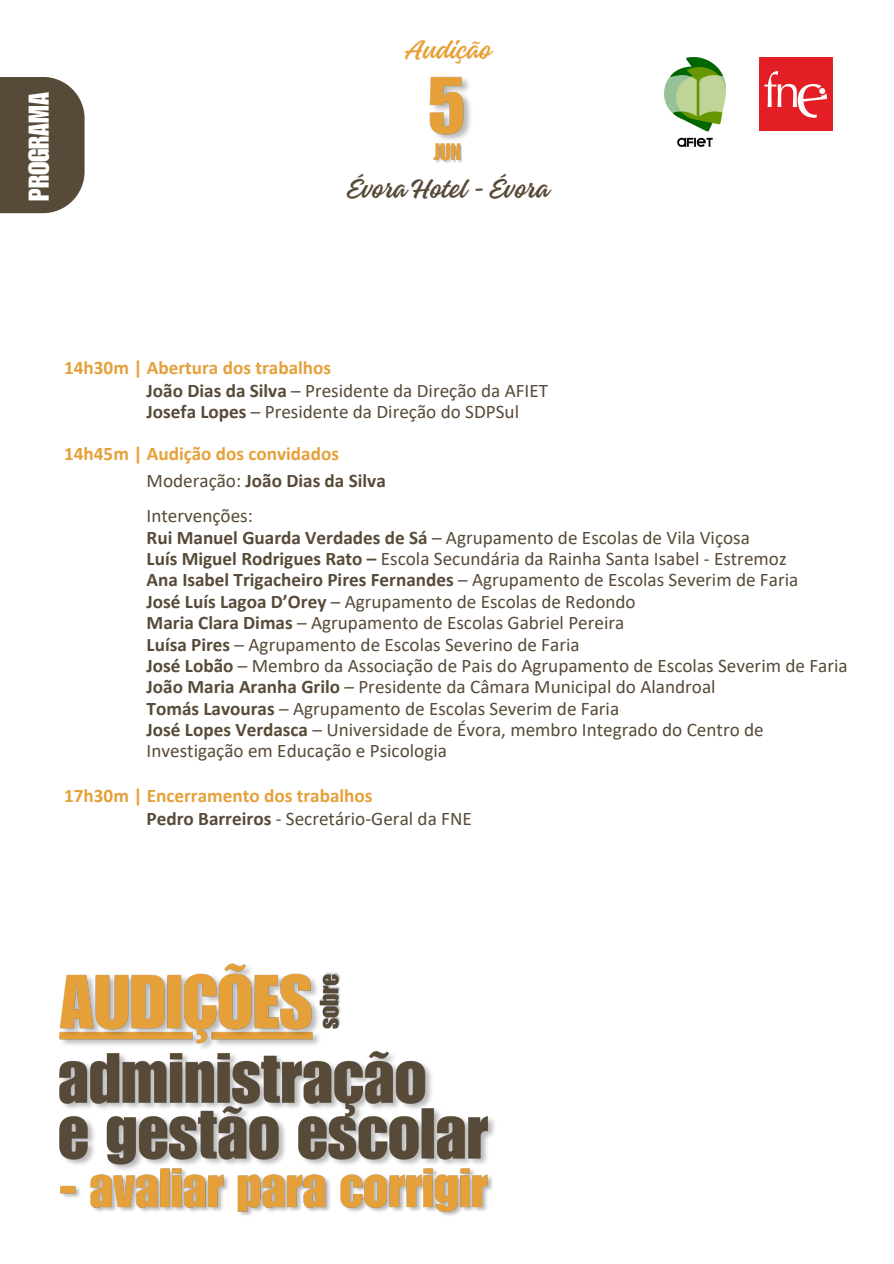
<style>
.page{position:relative;width:894px;height:1264px;background:#fff}
.page>*{position:absolute;margin:0;border:0;box-sizing:border-box;transform-origin:0 0}
.t1{font:28.35px "Gladiola";color:#584a38}
.t2{font:28.35px "Gladiola";color:#e6a03a}
.t3{font:27.9px "Impact LT Std";color:#fff}
.t4{font:19.2px/21.3px "Calibri";color:#584a38}
.t5{font:700 19.2px "Calibri";color:#e6a03a}
.t6{font:700 19.2px "Calibri";color:#584a38}
.s1{font-weight:700}
.s2{font-weight:400}
</style>
<div class="page">
<div style="left:0;top:77px;width:85px;height:136px;background:#584a38"></div>
<img style="left:759px;top:57px;width:73px;height:73px">
<img style="left:664px;top:57px;width:61px;height:89px">
<img style="left:59px;top:1051px;width:373px;height:51px">
<img style="left:59px;top:963px;width:264px;height:91px">
<img style="left:318px;top:970px;width:23px;height:59px">
<img style="left:59px;top:1102px;width:436px;height:63px">
<img style="left:60px;top:1165px;width:433px;height:51px">
<img style="left:429px;top:76px;width:42px;height:68px">
<img style="left:433px;top:144px;width:29px;height:19px">
<h4 class="t3" style="left:29px;top:201px;width:110px;rotate:-90deg">PROGRAMA</h4>
<p class="t2" style="left:403px;top:28px;width:87px">Audição</p>
<p class="t1" style="left:346px;top:166px;width:203px">Évora Hotel - Évora</p>
<h5 class="t5" style="left:64px;top:359px;width:268px">14h30m | Abertura dos trabalhos</h5>
<p class="t4" style="left:146px;top:381px;width:403px"><span class="s1">João Dias da Silva</span> – Presidente da Direção da AFIET</p>
<p class="t4" style="left:146px;top:403px;width:374px"><span class="s1">Josefa Lopes</span> – Presidente da Direção do SDPSul</p>
<p class="t5" style="left:64px;top:445px;width:276px">14h45m | Audição dos convidados</p>
<p class="t6" style="left:146px;top:472px;width:241px"><span class="s2">Moderação:</span> João Dias da Silva</p>
<p class="t4" style="left:146px;top:506px;width:108px">Intervenções:</p>
<p class="t4" style="left:146px;top:528px;width:604px"><span class="s1">Rui Manuel Guarda Verdades de Sá</span> – Agrupamento de Escolas de Vila Viçosa</p>
<p class="t4" style="left:146px;top:549px;width:641px"><span class="s1">Luís Miguel Rodrigues Rato –</span> Escola Secundária da Rainha Santa Isabel - Estremoz</p>
<p class="t4" style="left:146px;top:571px;width:653px"><span class="s1">Ana Isabel Trigacheiro Pires Fernandes</span> – Agrupamento de Escolas Severim de Faria</p>
<p class="t4" style="left:146px;top:592px;width:490px"><span class="s1">José Luís Lagoa D’Orey</span> – Agrupamento de Escolas de Redondo</p>
<p class="t4" style="left:146px;top:613px;width:479px"><span class="s1">Maria Clara Dimas</span> – Agrupamento de Escolas Gabriel Pereira</p>
<p class="t4" style="left:146px;top:635px;width:434px"><span class="s1">Luísa Pires</span> – Agrupamento de Escolas Severino de Faria</p>
<p class="t4" style="left:146px;top:656px;width:702px"><span class="s1">José Lobão</span> – Membro da Associação de Pais do Agrupamento de Escolas Severim de Faria</p>
<p class="t4" style="left:146px;top:677px;width:570px"><span class="s1">João Maria Aranha Grilo</span> – Presidente da Câmara Municipal do Alandroal</p>
<p class="t4" style="left:146px;top:699px;width:474px"><span class="s1">Tomás Lavouras</span> – Agrupamento de Escolas Severim de Faria</p>
<p class="t4" style="left:146px;top:720px;width:618px"><span class="s1">José Lopes Verdasca</span> – Universidade de Évora, membro Integrado do Centro de<br>Investigação em Educação e Psicologia</p>
<h5 class="t5" style="left:64px;top:787px;width:310px">17h30m | Encerramento dos trabalhos</h5>
<p class="t4" style="left:146px;top:810px;width:326px"><span class="s1">Pedro Barreiros</span> - Secretário-Geral da FNE</p>
</div>
